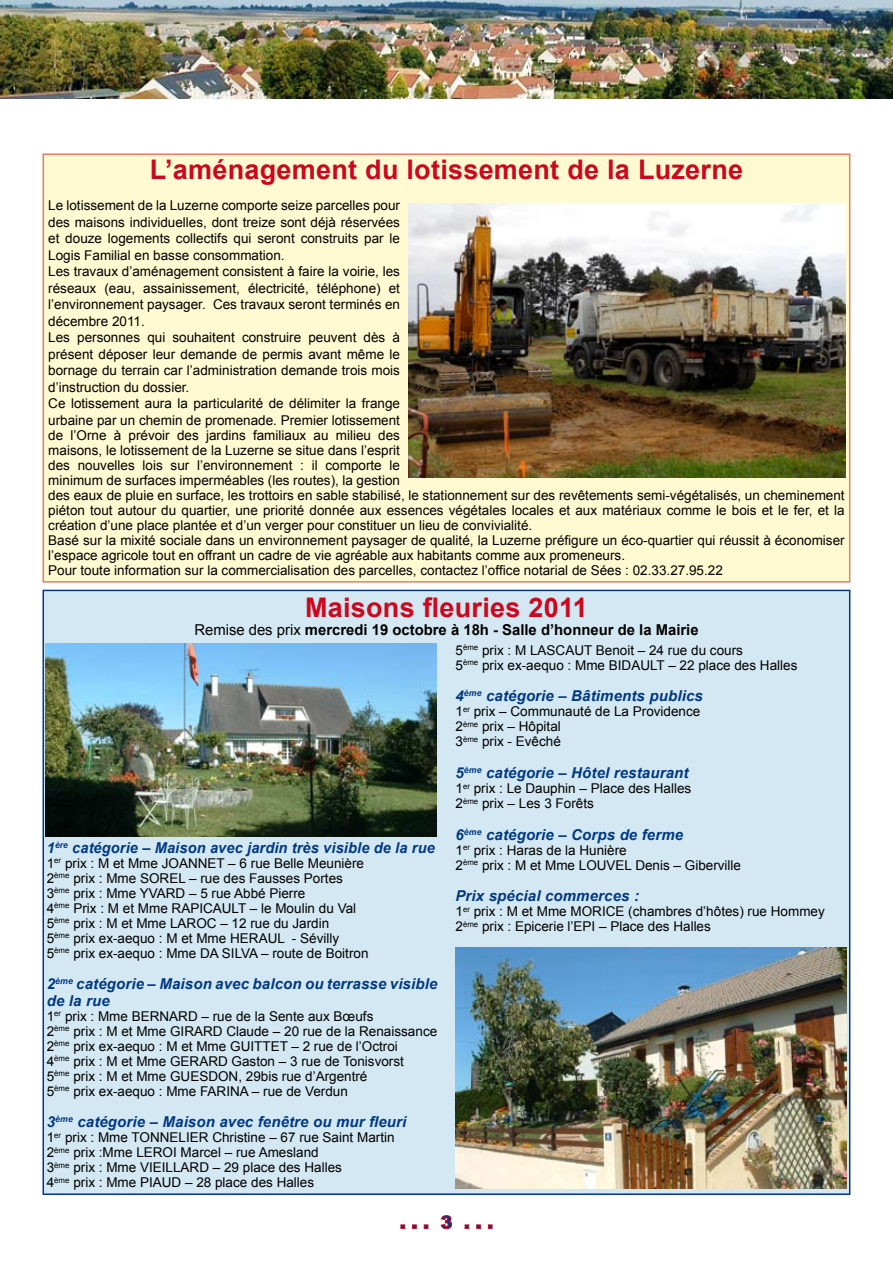
<style>
.page{position:relative;width:893px;height:1263px;background:#fff}
.page>*{position:absolute;margin:0;border:0;box-sizing:border-box;transform-origin:0 0}
.t1{font:700 27px "Arial";letter-spacing:.01em;color:#cd071e}
.t2{font:italic 700 15px/16.5px "Arial";letter-spacing:.01em;color:#003882}
.t3{font:700 15px "Arial";color:#000}
.t4{font:13.5px/15px "Arial";color:#000}
.s1{font-weight:400}
</style>
<div class="page">
<div style="left:43px;top:590px;width:807px;height:605px;background:#d3e8f2;border:2px solid #003882"></div>
<svg style="left:400px;top:1215px;width:93px;height:14px"></svg>
<img style="left:0;top:0;width:893px;height:98px">
<div style="left:43px;top:154px;width:807px;height:428px;background:#fffad1"></div>
<div style="left:43px;top:153px;width:807px;height:430px;border:2px solid #e87d5f"></div>
<img style="left:46px;top:643px;width:391px;height:194px">
<img style="left:455px;top:948px;width:391px;height:240px">
<img style="left:409px;top:203px;width:436px;height:274px">
<h1 class="t1" style="left:150px;top:152px;width:595px">L’aménagement du lotissement de la Luzerne</h1>
<p class="t4" style="left:48px;top:197px;width:353px;line-height:16.5px">Le lotissement de la Luzerne comporte seize parcelles pour des maisons individuelles, dont treize sont déjà réservées et douze logements collectifs qui seront construits par le Logis Familial en basse consommation.<br>Les travaux d’aménagement consistent à faire la voirie, les réseaux (eau, assainissement, électricité, téléphone) et l’environnement paysager. Ces travaux seront terminés en décembre 2011.<br>Les personnes qui souhaitent construire peuvent dès à présent déposer leur demande de permis avant même le bornage du terrain car l’administration demande trois mois d’instruction du dossier.<br>Ce lotissement aura la particularité de délimiter la frange urbaine par un chemin de promenade. Premier lotissement</p>
<p class="t4" style="left:48px;top:428px;width:798px">de l’Orne à prévoir des jardins familiaux au milieu des<br>maisons, le lotissement de la Luzerne se situe dans l’esprit<br>des nouvelles lois sur l’environnement : il comporte le<br>minimum de surfaces imperméables (les routes), la gestion<br>des eaux de pluie en surface, les trottoirs en sable stabilisé, le stationnement sur des revêtements semi-végétalisés, un cheminement piéton tout autour du quartier, une priorité donnée aux essences végétales locales et aux matériaux comme le bois et le fer, et la création d’une place plantée et d’un verger pour constituer un lieu de convivialité.<br>Basé sur la mixité sociale dans un environnement paysager de qualité, la Luzerne préfigure un éco-quartier qui réussit à économiser l’espace agricole tout en offrant un cadre de vie agréable aux habitants comme aux promeneurs.<br>Pour toute information sur la commercialisation des parcelles, contactez l’office notarial de Sées : 02.33.27.95.22</p>
<h1 class="t1" style="left:305px;top:589px;width:284px">Maisons fleuries 2011</h1>
<p class="t3" style="left:194px;top:620px;width:506px"><span class="s1">Remise des prix</span> mercredi 19 octobre à 18h - Salle d’honneur de la Mairie</p>
<p class="t2" style="left:47px;top:840px;width:390px">1<sup>ère</sup> catégorie – Maison avec jardin très visible de la rue</p>
<p class="t4" style="left:47px;top:856px;width:323px">1<sup>er</sup> prix : M et Mme JOANNET – 6 rue Belle Meunière 2<sup>ème</sup> prix : Mme SOREL – rue des Fausses Portes 3<sup>ème</sup> prix : Mme YVARD – 5 rue Abbé Pierre<br>4<sup>ème</sup> Prix : M et Mme RAPICAULT – le Moulin du Val 5<sup>ème</sup> prix : M et Mme LAROC – 12 rue du Jardin<br>5<sup>ème</sup> prix ex-aequo : M et Mme HERAUL - Sévilly<br>5<sup>ème</sup> prix ex-aequo : Mme DA SILVA – route de Boitron</p>
<p class="t2" style="left:47px;top:976px;width:392px">2<sup>ème</sup> catégorie – Maison avec balcon ou terrasse visible de la rue</p>
<p class="t4" style="left:47px;top:1009px;width:392px">1<sup>er</sup> prix : Mme BERNARD – rue de la Sente aux Bœufs<br>2<sup>ème</sup> prix : M et Mme GIRARD Claude – 20 rue de la Renaissance 2<sup>ème</sup> prix ex-aequo : M et Mme GUITTET – 2 rue de l’Octroi<br>4<sup>ème</sup> prix : M et Mme GERARD Gaston – 3 rue de Tonisvorst<br>5<sup>ème</sup> prix : M et Mme GUESDON, 29bis rue d’Argentré<br>5<sup>ème</sup> prix ex-aequo : Mme FARINA – rue de Verdun</p>
<p class="t2" style="left:47px;top:1114px;width:361px">3<sup>ème</sup> catégorie – Maison avec fenêtre ou mur fleuri</p>
<p class="t4" style="left:47px;top:1130px;width:349px">1<sup>er</sup> prix : Mme TONNELIER Christine – 67 rue Saint Martin 2<sup>ème</sup> prix :Mme LEROI Marcel – rue Amesland<br>3<sup>ème</sup> prix : Mme VIEILLARD – 29 place des Halles<br>4<sup>ème</sup> prix : Mme PIAUD – 28 place des Halles</p>
<p class="t4" style="left:455px;top:643px;width:343px">5<sup>ème</sup> prix : M LASCAUT Benoit – 24 rue du cours<br>5<sup>ème</sup> prix ex-aequo : Mme BIDAULT – 22 place des Halles</p>
<p class="t2" style="left:455px;top:688px;width:249px">4<sup>ème</sup> catégorie – Bâtiments publics</p>
<p class="t4" style="left:455px;top:704px;width:246px">1<sup>er</sup> prix – Communauté de La Providence<br>2<sup>ème</sup> prix – Hôpital<br>3<sup>ème</sup> prix - Evêché</p>
<p class="t2" style="left:455px;top:765px;width:235px">5<sup>ème</sup> catégorie – Hôtel restaurant</p>
<p class="t4" style="left:455px;top:781px;width:237px">1<sup>er</sup> prix : Le Dauphin – Place des Halles<br>2<sup>ème</sup> prix – Les 3 Forêts</p>
<p class="t2" style="left:455px;top:826px;width:229px">6<sup>ème</sup> catégorie – Corps de ferme</p>
<p class="t4" style="left:455px;top:842px;width:287px">1<sup>er</sup> prix : Haras de la Hunière<br>2<sup>ème</sup> prix : M et Mme LOUVEL Denis – Giberville</p>
<p class="t2" style="left:455px;top:888px;width:185px">Prix spécial commerces :</p>
<p class="t4" style="left:455px;top:904px;width:371px">1<sup>er</sup> prix : M et Mme MORICE (chambres d’hôtes) rue Hommey<br>2<sup>ème</sup> prix : Epicerie l’EPI – Place des Halles</p>
</div>
